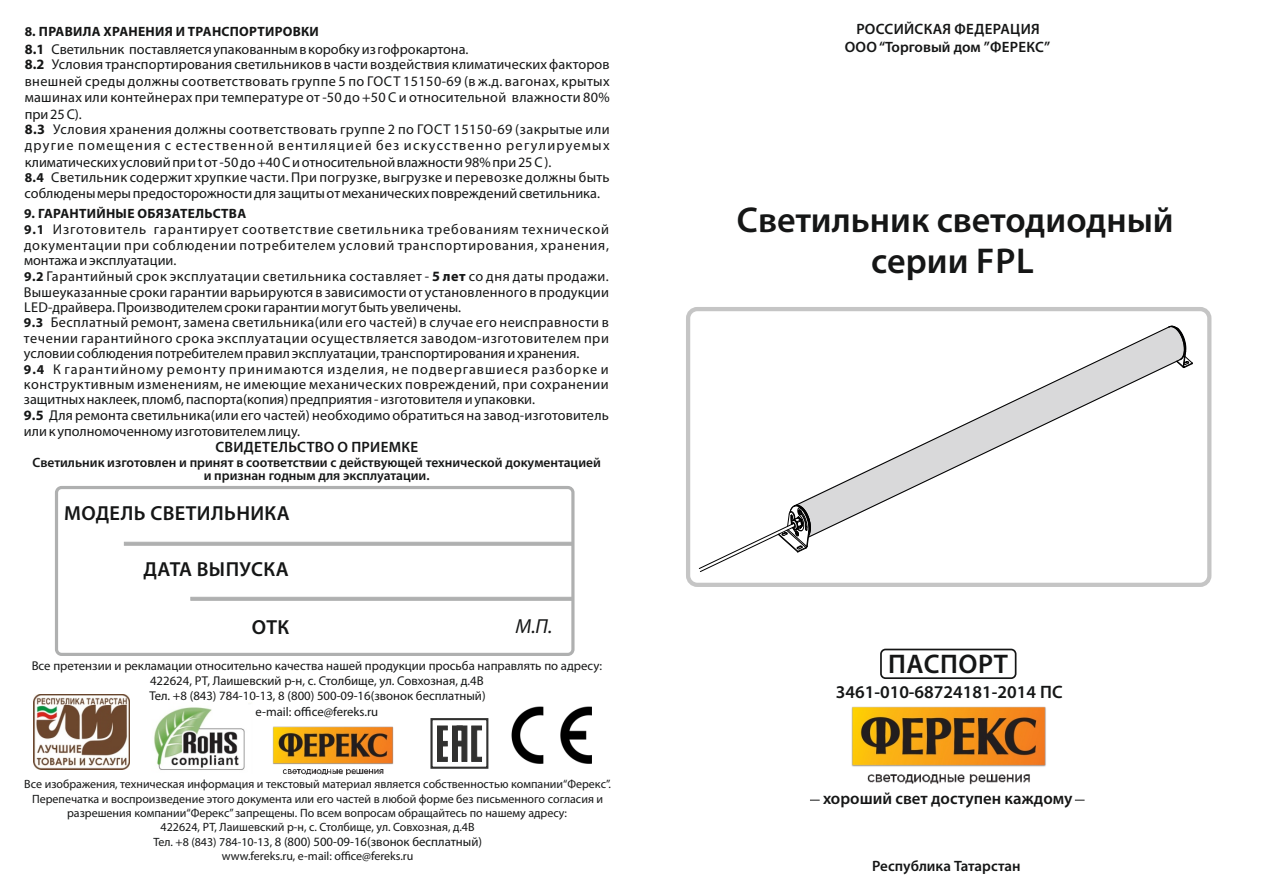
<style>
.page{position:relative;width:1263px;height:893px;background:#fff}
.page>*{position:absolute;margin:0;border:0;box-sizing:border-box;transform-origin:0 0}
.t1{font:600 36px/40.7px "Myriad Pro";color:#151616;text-align:center}
.t2{font:600 27px "Myriad Pro";letter-spacing:.02em;color:#151616}
.t3{font:600 20.4px "Myriad Pro";letter-spacing:.02em;color:#151616}
.t4{font:italic 20.4px "Myriad Pro";color:#151616}
.t5{font:600 18px "Myriad Pro";color:#151616}
.t6{font:600 16.8px "Myriad Pro";color:#151616}
.t7{font:600 15px/18.3px "Myriad Pro";letter-spacing:.02em;color:#151616;text-align:center}
.t8{font:600 15px "Myriad Pro";color:#151616}
.t9{font:14.25px/15.5px "Myriad Pro";letter-spacing:.02em;color:#151616}
.t10{font:600 13.5px/13px "Myriad Pro";color:#151616;text-align:center}
.t11{font:700 13.5px "Myriad Pro";letter-spacing:.02em;color:#151616}
.t12{font:12.75px/15.3px "Myriad Pro";color:#151616;text-align:center}
.t13{font:12px/14.4px "Myriad Pro";color:#151616;text-align:center}
.s1{font-weight:700}
.s2{color:#fff}
.s3{font-weight:700;font-size:13.5px}
.s4{font-size:13.5px;color:#fff}
.s5{font-size:12px}
</style>
<div class="page">
<div style="left:788px;top:640px;width:313px;height:31px;background:#fff;border:1px solid #fff;border-radius:15px"></div>
<svg style="left:797px;top:327px;width:371px;height:177px"></svg>
<svg style="left:807px;top:358px;width:361px;height:179px"></svg>
<svg style="left:1168px;top:325px;width:25px;height:43px"></svg>
<svg style="left:698px;top:504px;width:113px;height:68px"></svg>
<div style="left:686px;top:307px;width:525px;height:280px;border:4px solid #c5c5c5;border-radius:9px"></div>
<div style="left:880px;top:649px;width:136px;height:30px;border:2px solid #151616;border-radius:5px"></div>
<div style="left:55px;top:486px;width:519px;height:170px;border:3px solid #afb0b0;border-radius:5px"></div>
<svg style="left:123px;top:541px;width:451px;height:5px;background:#bebebe"></svg>
<svg style="left:190px;top:596px;width:384px;height:5px;background:#bebebe"></svg>
<img style="left:511px;top:706px;width:81px;height:58px">
<svg style="left:430px;top:718px;width:59px;height:51px"></svg>
<img style="left:33px;top:694px;width:96px;height:75px">
<img style="left:272px;top:726px;width:122px;height:50px">
<img style="left:851px;top:706px;width:195px;height:79px">
<img style="left:154px;top:707px;width:91px;height:63px">
<svg style="left:241px;top:707px;width:4px;height:8px"></svg>
<p class="t11" style="left:25px;top:26px;width:296px">8. ПРАВИЛА ХРАНЕНИЯ И ТРАНСПОРТИРОВКИ</p>
<p class="t9" style="left:25px;top:43px;width:586px;line-height:16px"><span class="s1">8.1</span><span class="s2">_</span>Светильник поставляется упакованным в коробку из гофрокартона.<br><span class="s1">8.2</span><span class="s2">_</span>Условия транспортирования светильников в части воздействия климатическихфакторов внешней среды должны соответствовать группе 5 по ГОСТ 15150-69 (в ж.д. вагонах, крытых машинах или контейнерах при температуре от -50 до +50 С и относительной влажности 80% при 25 С).<br><span class="s1">8.3</span><span class="s2">_</span>Условия хранения должны соответствовать группе 2 по ГОСТ 15150-69 (закрытые или другие помещения с естественной вентиляцией без искусственно регулируемых климатических условий при tот -50 до +40 С и относительной влажности98% при 25 С ).</p>
<p class="t9" style="left:25px;top:170px;width:586px;line-height:16.5px"><span class="s3">8.4</span><span class="s4">_</span>Светильник содержит хрупкие части. При погрузке, выгрузке и перевозке должны быть соблюдены меры предосторожности для защиты от механических повреждений светильника.</p>
<p class="t11" style="left:24px;top:208px;width:224px">9. ГАРАНТИЙНЫЕ ОБЯЗАТЕЛЬСТВА</p>
<p class="t9" style="left:24px;top:223px;width:587px"><span class="s3">9.1</span><span class="s4">_</span>Изготовитель гарантирует соответствие светильника требованиям технической документации при соблюдении потребителем условий транспортирования, хранения, монтажа и эксплуатации.<br><span class="s3">9.2</span> Гарантийный срок эксплуатации светильника составляет - <span class="s1">5 лет</span> со дня даты продажи.<br>Вышеуказанные сроки гарантии варьируются в зависимости от установленного в продукции LED-драйвера. Производителем сроки гарантии могут быть увеличены.<br><span class="s3">9.3</span><span class="s4">_</span>Бесплатный ремонт, замена светильника(или его частей) в случае его неисправности в течении гарантийного срока эксплуатации осуществляется заводом-изготовителем при условии соблюдения потребителем правил эксплуатации, транспортирования и хранения.<br><span class="s3">9.4</span><span class="s4">_</span>К гарантийному ремонту принимаются изделия, не подвергавшиеся разборке и конструктивным изменениям, не имеющие механических повреждений, при сохранении защитных наклеек, пломб, паспорта(копия) предприятия - изготовителя и упаковки.<br><span class="s1">9.5</span> Для ремонта светильника(или его частей) необходимо обратиться на завод-изготовитель или к уполномоченному изготовителем лицу.</p>
<p class="t7" style="left:215px;top:439px;width:204px">СВИДЕТЕЛЬСТВО О ПРИЕМКЕ</p>
<p class="t10" style="left:32px;top:457px;width:570px">Светильник изготовлен и принят в соответствии с действующей технической документацией и признан годным для эксплуатации.</p>
<h3 class="t3" style="left:64px;top:505px;width:227px">МОДЕЛЬ СВЕТИЛЬНИКА</h3>
<h3 class="t3" style="left:143px;top:561px;width:147px">ДАТА ВЫПУСКА</h3>
<h3 class="t3" style="left:252px;top:618px;width:39px">ОТК</h3>
<h3 class="t4" style="left:515px;top:618px;width:38px">М.П.</h3>
<p class="t12" style="left:32px;top:659px;width:572px">Все претензии и рекламации относительно качества нашей продукции просьба направлять по адресу:<br>422624, РТ, Лаишевский р-н, с. Столбище, ул. Совхозная, д.4В<br>Тел. +8 (843) 784-10-13, 8 (800) 500-09-16(звонок бесплатный)<br>e-mail: office@fereks.ru</p>
<p class="t13" style="left:24px;top:778px;width:588px">Все изображения, техническая информация и текстовый материал является собственностью компании“Ферекс”.</p>
<p class="t13" style="left:32px;top:792px;width:573px">Перепечатка и воспроизведение этого документа или его частей в любой форме без письменного согласия и разрешения компании“Ферекс” запрещены. По всем вопросам обращайтесь по нашему адресу:<br>422624, РТ, Лаишевский р-н, с. Столбище, ул. Совхозная, д.4В</p>
<p class="t12" style="left:154px;top:835px;width:330px"><span class="s5">Тел. +8 (843) 784-10-13,</span> 8 (800) 500-09-16(звонок бесплатный)</p>
<p class="t13" style="left:222px;top:850px;width:193px">www.fereks.ru, e-mail: office@fereks.ru</p>
<p class="t7" style="left:845px;top:21px;width:207px">РОССИЙСКАЯ ФЕДЕРАЦИЯ<br>ООО“Торговый дом ”ФЕРЕКС”</p>
<h1 class="t1" style="left:737px;top:203px;width:438px">Светильник светодиодный серии FPL</h1>
<h2 class="t2" style="left:888px;top:653px;width:121px">ПАСПОРТ</h2>
<p class="t5" style="left:836px;top:685px;width:229px">3461-010-68724181-2014 ПС</p>
<p class="t6" style="left:823px;top:791px;width:251px">хороший свет доступен каждому</p>
<p class="t8" style="left:872px;top:860px;width:150px">Республика Татарстан</p>
</div>
